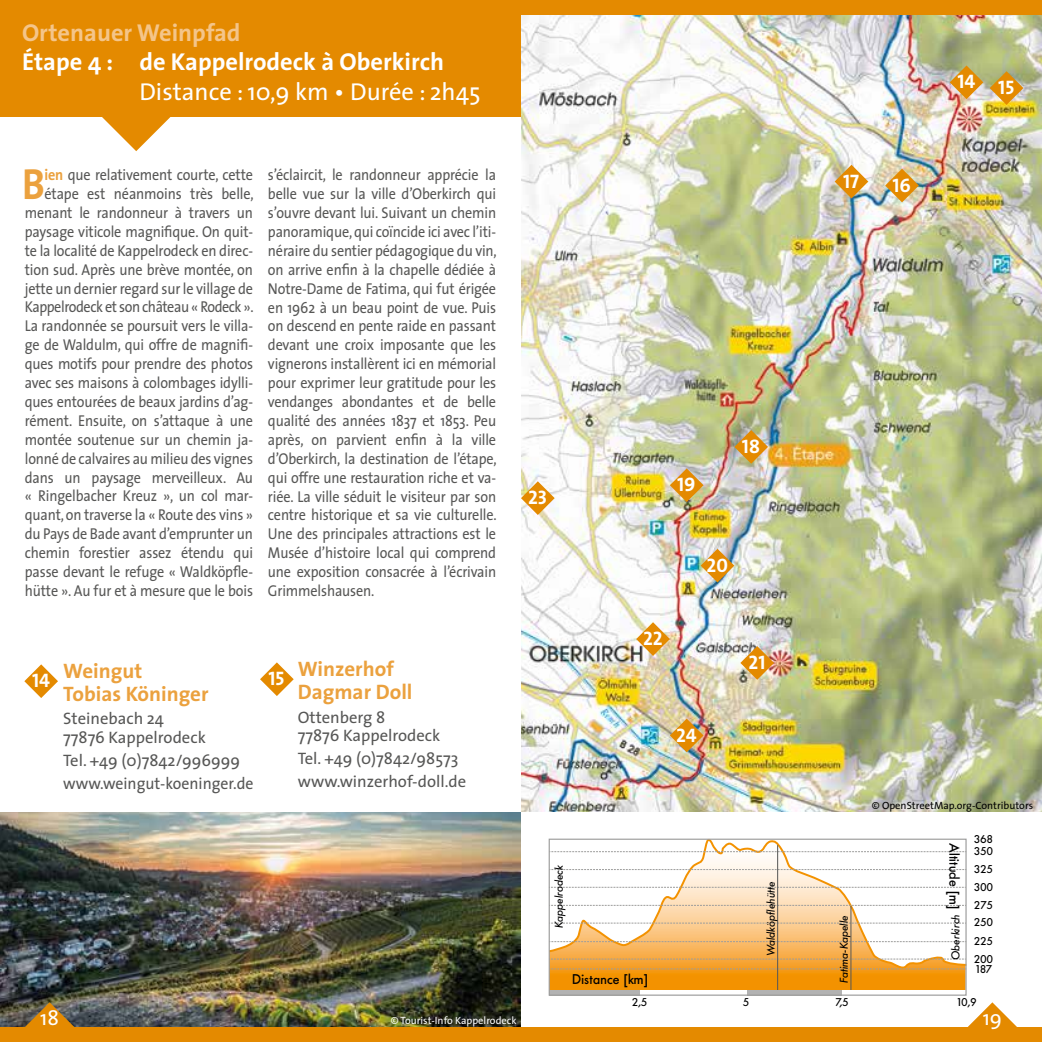
<style>
.page{position:relative;width:1042px;height:1042px;background:#fff}
.page>*{position:absolute;margin:0;border:0;box-sizing:border-box;transform-origin:0 0}
.t1{font:700 43.75px "The Sans";color:#eba13e;scale:.9 1}
.t2{font:700 24.5px "The Sans";color:#fff}
.t3{font:24.5px "The Sans";color:#fff}
.t4{font:700 24.5px "The Sans";color:#f4c58a}
.t5{font:700 21px/23.1px "The Sans";color:#eba13e}
.t6{font:21px "The Sans";color:#fff}
.t7{font:19.6px "The Sans Bold Caps";color:#fff}
.t8{font:16.62px/18.2px "The Sans";color:#575756}
.t9{font:15.75px/18.9px "The Sans";letter-spacing:-.01em;color:#575756;text-align:right;scale:.9 1}
.t10{font:500 14px "Futura BQ";color:#000}
.t11{font:italic 500 11.2px "Futura BQ";color:#000}
.t12{font:500 11.2px/17.8px "Futura BQ";color:#000}
.t13{font:10.5px "The Sans";color:#000}
.t14{font:10.5px "The Sans";color:#fff}
.s1{font-weight:700;color:#eba13e}
</style>
<div class="page">
<img style="left:521px;top:15px;width:521px;height:797px">
<svg style="left:24px;top:664px;width:34px;height:34px"></svg>
<svg style="left:949px;top:65px;width:34px;height:34px"></svg>
<svg style="left:260px;top:662px;width:34px;height:34px"></svg>
<svg style="left:734px;top:430px;width:34px;height:34px"></svg>
<svg style="left:700px;top:549px;width:34px;height:33px"></svg>
<svg style="left:740px;top:646px;width:34px;height:34px"></svg>
<svg style="left:885px;top:169px;width:34px;height:33px"></svg>
<img style="left:0;top:813px;width:521px;height:214px">
<svg style="left:670px;top:468px;width:33px;height:34px"></svg>
<svg style="left:670px;top:718px;width:33px;height:34px"></svg>
<div style="left:0;top:0;width:1042px;height:15px;background:#e48a00"></div>
<div style="left:0;top:1027px;width:1042px;height:15px;background:#e48a00"></div>
<svg style="left:102px;top:117px;width:69px;height:34px"></svg>
<div style="left:0;top:0;width:521px;height:117px;background:#e48a00"></div>
<svg style="left:551px;top:970px;width:413px;height:20px;background:#f39302"></svg>
<svg style="left:548px;top:838px;width:419px;height:132px"></svg>
<svg style="left:551px;top:851px;width:413px;height:1px"></svg>
<svg style="left:551px;top:869px;width:413px;height:1px"></svg>
<svg style="left:551px;top:887px;width:413px;height:1px"></svg>
<svg style="left:551px;top:905px;width:413px;height:1px"></svg>
<svg style="left:551px;top:923px;width:413px;height:1px"></svg>
<svg style="left:551px;top:941px;width:413px;height:1px"></svg>
<svg style="left:551px;top:959px;width:413px;height:1px"></svg>
<svg style="left:551px;top:968px;width:413px;height:1px"></svg>
<hr style="left:777px;top:845px;width:1px;height:145px;background:#575756">
<hr style="left:850px;top:906px;width:1px;height:88px;background:#575756">
<div style="left:549px;top:990px;width:417px;height:5px;background:#b2b2b2"></div>
<div style="left:640px;top:990px;width:106px;height:5px;background:#fff"></div>
<div style="left:842px;top:990px;width:124px;height:5px;background:#fff"></div>
<div style="left:549px;top:838px;width:417px;height:157px;border:1px solid #9d9d9c"></div>
<svg style="left:834px;top:165px;width:34px;height:33px"></svg>
<svg style="left:989px;top:71px;width:34px;height:34px"></svg>
<svg style="left:636px;top:622px;width:34px;height:34px"></svg>
<svg style="left:521px;top:481px;width:34px;height:34px"></svg>
<svg style="left:25px;top:1002px;width:49px;height:25px"></svg>
<svg style="left:968px;top:1002px;width:49px;height:25px"></svg>
<h2 class="t4" style="left:22px;top:12px;width:220px">Ortenauer Weinpfad</h2>
<h2 class="t2" style="left:22px;top:41px;width:423px">Étape 4 : de Kappelrodeck à Oberkirch</h2>
<h2 class="t3" style="left:139px;top:71px;width:343px">Distance : 10,9 km • Durée : 2h45</h2>
<p class="t9" style="left:25px;top:165px;width:256px"><span class="s1">ien</span> que relativement courte, cette étape est néanmoins très belle, menant le randonneur à travers un paysage viticole magnifique. On quit&shy;te la localité de Kappelrodeck en direc&shy;tion sud. Après une brève montée, on jette un dernier regard sur le village de Kappelrodeck et son château « Rodeck ».<br>La randonnée se poursuit vers le villa&shy;ge de Waldulm, qui offre de magnifi&shy;ques motifs pour prendre des photos avec ses maisons à colombages idylli&shy;ques entourées de beaux jardins d’ag&shy;rément. Ensuite, on s’attaque à une montée soutenue sur un chemin ja&shy;lonné de calvaires au milieu des vignes dans un paysage merveilleux. Au « Ringelbacher Kreuz », un col mar&shy;quant, on traverse la « Route des vins » du Pays de Bade avant d’emprunter un chemin forestier assez étendu qui passe devant le refuge « Waldköpfle&shy;hütte ». Au fur et à mesure que le bois</p>
<p class="t9" style="left:268px;top:165px;width:256px;text-align:justify">s’éclaircit, le randonneur apprécie la belle vue sur la ville d’Oberkirch qui s’ouvre devant lui. Suivant un chemin panoramique, qui coïncide ici avec l’iti&shy;néraire du sentier pédagogique du vin, on arrive enfin à la chapelle dédiée à Notre-Dame de Fatima, qui fut érigée en 1962 à un beau point de vue. Puis on descend en pente raide en passant devant une croix imposante que les vignerons installèrent ici en mémorial pour exprimer leur gratitude pour les vendanges abondantes et de belle qualité des années 1837 et 1853. Peu après, on parvient enfin à la ville d’Oberkirch, la destination de l’étape, qui offre une restauration riche et va&shy;riée. La ville séduit le visiteur par son centre historique et sa vie culturelle.<br>Une des principales attractions est le Musée d’histoire local qui comprend une exposition consacrée à l’écrivain Grimmelshausen.</p>
<h1 class="t1" style="left:22px;top:147px;width:27px">B</h1>
<p class="t7" style="left:32px;top:664px;width:19px">14</p>
<h3 class="t5" style="left:63px;top:659px;width:147px">Weingut<br>Tobias Köninger</h3>
<p class="t8" style="left:63px;top:709px;width:144px">Steinebach 24<br>77876 Kappelrodeck</p>
<p class="t8" style="left:63px;top:748px;width:192px;line-height:23.3px">Tel. +49 (0)7842/996999 www.weingut-koeninger.de</p>
<p class="t7" style="left:269px;top:662px;width:18px">15</p>
<h3 class="t5" style="left:298px;top:657px;width:116px">Winzerhof<br>Dagmar Doll</h3>
<p class="t8" style="left:298px;top:707px;width:144px">Ottenberg 8<br>77876 Kappelrodeck</p>
<p class="t8" style="left:298px;top:746px;width:170px;line-height:23.3px">Tel. +49 (0)7842/98573 www.winzerhof-doll.de</p>
<p class="t7" style="left:528px;top:481px;width:21px">23</p>
<p class="t7" style="left:677px;top:468px;width:20px">19</p>
<p class="t7" style="left:742px;top:430px;width:19px">18</p>
<p class="t7" style="left:706px;top:549px;width:23px">20</p>
<p class="t7" style="left:643px;top:622px;width:21px">22</p>
<p class="t7" style="left:676px;top:718px;width:22px">24</p>
<p class="t7" style="left:748px;top:646px;width:18px">21</p>
<p class="t11" style="left:552px;top:928px;width:65px;rotate:-90deg">Kappelrodeck</p>
<p class="t10" style="left:572px;top:971px;width:78px">Distance [km]</p>
<p class="t11" style="left:764px;top:956px;width:76px;rotate:-90deg">Waldköpflehütte</p>
<p class="t7" style="left:843px;top:165px;width:18px">17</p>
<p class="t7" style="left:892px;top:169px;width:20px">16</p>
<p class="t7" style="left:957px;top:65px;width:19px">14</p>
<p class="t7" style="left:998px;top:71px;width:18px">15</p>
<p class="t13" style="left:872px;top:796px;width:163px">© OpenStreetMap.org-Contributors</p>
<p class="t10" style="left:962px;top:843px;width:68px;rotate:90deg">Altitude [m]</p>
<p class="t12" style="left:974px;top:830px;width:20px">368</p>
<p class="t12" style="left:974px;top:842px;width:20px">350</p>
<p class="t12" style="left:974px;top:860px;width:20px">325</p>
<p class="t12" style="left:974px;top:878px;width:20px">300</p>
<p class="t12" style="left:974px;top:896px;width:20px">275</p>
<p class="t11" style="left:837px;top:982px;width:69px;rotate:-90deg">Fatima-Kapelle</p>
<p class="t11" style="left:949px;top:960px;width:47px;rotate:-90deg">Oberkirch</p>
<p class="t12" style="left:974px;top:913px;width:20px">250</p>
<p class="t12" style="left:974px;top:932px;width:20px">225<br>200</p>
<p class="t12" style="left:975px;top:960px;width:19px">187</p>
<p class="t12" style="left:632px;top:994px;width:17px">2,5</p>
<p class="t12" style="left:743px;top:994px;width:8px">5</p>
<p class="t12" style="left:835px;top:994px;width:15px">7,5</p>
<p class="t12" style="left:956px;top:994px;width:22px">10,9</p>
<h3 class="t6" style="left:40px;top:1000px;width:20px">18</h3>
<h3 class="t6" style="left:982px;top:1000px;width:21px">19</h3>
<p class="t14" style="left:391px;top:1011px;width:127px">© Tourist-Info Kappelrodeck</p>
</div>
